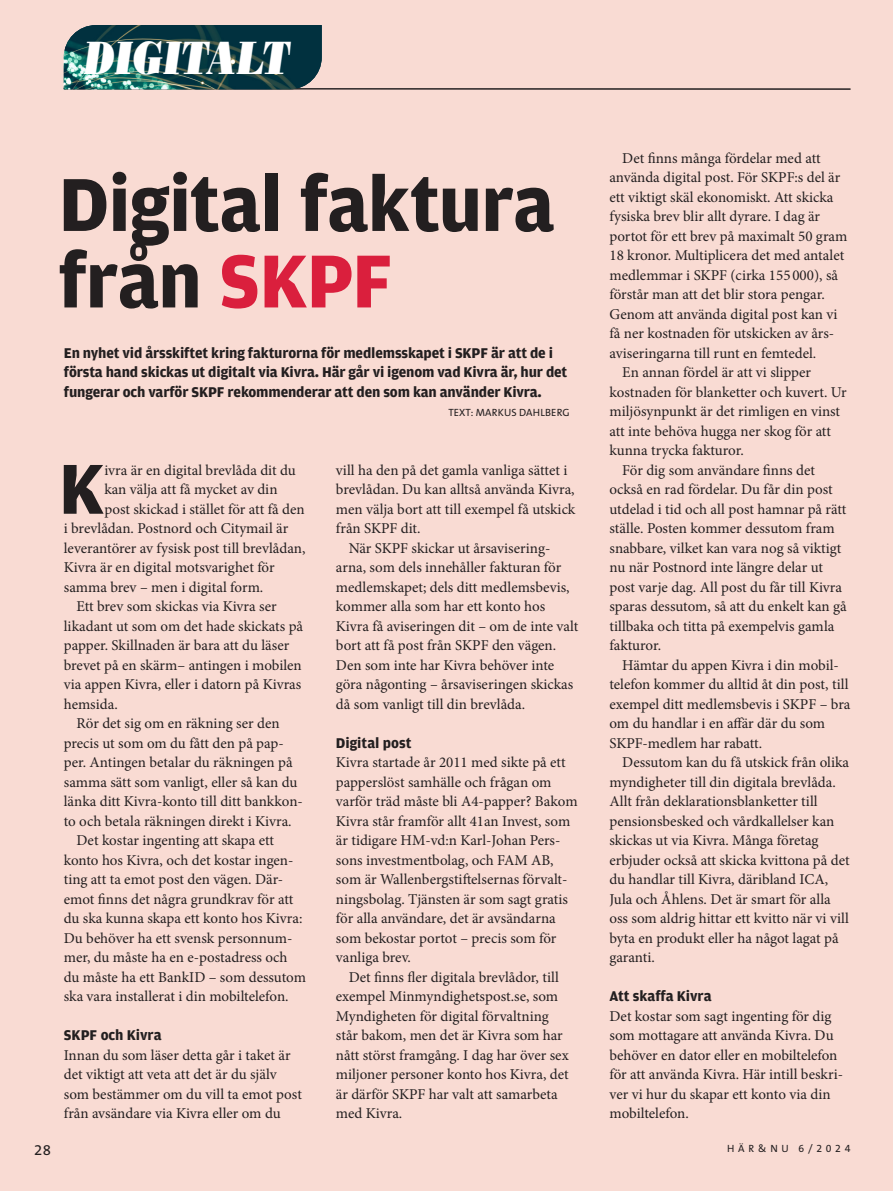
<style>
.page{position:relative;width:893px;height:1191px;background:#f9dbd3}
.page>*{position:absolute;margin:0;border:0;box-sizing:border-box;transform-origin:0 0}
.t1{font:700 79.5px/76.5px "Amplitude";letter-spacing:-.015em;color:#231f20}
.t2{font:700 74.85px "Amplitude";color:#231f20}
.t3{font:italic 46.5px "Bodoni Std Poster";letter-spacing:-.015em;color:#fff;scale:.8 1}
.t4{font:15px/19.5px "Minion Pro";color:#231f20}
.t5{font:700 15px/19.5px "Amplitude";letter-spacing:-.01em;color:#231f20}
.t6{font:15px "The Sans B W5 Plain";color:#231f20}
.t7{font:10.5px "The Sans B W5 Plain";letter-spacing:.015em;color:#231f20}
.t8{font:10.5px "The Sans B W5 Plain";letter-spacing:.355em;color:#231f20}
.s1{color:#da1f3d}
</style>
<div class="page">
<img style="left:64px;top:25px;width:258px;height:63px">
<hr style="left:64px;top:88px;width:786px;height:1px;background:#231f20">
<h3 class="t3" style="left:84px;top:30px;width:260px">DIGITALT</h3>
<h1 class="t1" style="left:58px;top:167px;width:498px">Digital faktura från <span class="s1">SKPF</span></h1>
<p class="t5" style="left:64px;top:343px;width:505px">En nyhet vid årsskiftet kring fakturorna för medlemsskapet i SKPF är att de i första hand skickas ut digitalt via Kivra. Här går vi igenom vad Kivra är, hur det fungerar och varför SKPF rekommenderar att den som kan använder Kivra.</p>
<p class="t7" style="left:448px;top:406px;width:123px">TEXT: MARKUS DAHLBERG</p>
<h2 class="t2" style="left:59px;top:447px;width:47px">K</h2>
<p class="t4" style="left:104px;top:460px;width:193px">ivra är en digital brevlåda dit du</p>
<p class="t4" style="left:104px;top:480px;width:175px">kan välja att få mycket av din</p>
<p class="t4" style="left:104px;top:499px;width:202px">post skickad i stället för att få den</p>
<p class="t4" style="left:64px;top:519px;width:226px">i brevlådan. Postnord och Citymail är</p>
<p class="t4" style="left:64px;top:538px;width:243px">leverantörer av fysisk post till brevlådan,</p>
<p class="t4" style="left:64px;top:558px;width:212px">Kivra är en digital motsvarighet för</p>
<p class="t4" style="left:64px;top:577px;width:201px">samma brev – men i digital form.</p>
<p class="t4" style="left:77px;top:597px;width:202px">Ett brev som skickas via Kivra ser</p>
<p class="t4" style="left:64px;top:616px;width:241px">likadant ut som om det hade skickats på</p>
<p class="t4" style="left:64px;top:636px;width:227px">papper. Skillnaden är bara att du läser</p>
<p class="t4" style="left:64px;top:655px;width:240px">brevet på en skärm– antingen i mobilen</p>
<p class="t4" style="left:64px;top:675px;width:239px">via appen Kivra, eller i datorn på Kivras</p>
<p class="t4" style="left:64px;top:694px;width:55px">hemsida.</p>
<p class="t4" style="left:77px;top:714px;width:205px">Rör det sig om en räkning ser den</p>
<p class="t4" style="left:64px;top:733px;width:221px">precis ut som om du fått den på pap-</p>
<p class="t4" style="left:64px;top:753px;width:230px">per. Antingen betalar du räkningen på</p>
<p class="t4" style="left:64px;top:772px;width:235px">samma sätt som vanligt, eller så kan du</p>
<p class="t4" style="left:64px;top:792px;width:241px">länka ditt Kivra-konto till ditt bankkon-</p>
<p class="t4" style="left:64px;top:811px;width:229px">to och betala räkningen direkt i Kivra.</p>
<p class="t4" style="left:77px;top:831px;width:199px">Det kostar ingenting att skapa ett</p>
<p class="t4" style="left:64px;top:850px;width:231px">konto hos Kivra, och det kostar ingen-</p>
<p class="t4" style="left:64px;top:870px;width:219px">ting att ta emot post den vägen. Där-</p>
<p class="t4" style="left:64px;top:889px;width:231px">emot finns det några grundkrav för att</p>
<p class="t4" style="left:64px;top:909px;width:240px">du ska kunna skapa ett konto hos Kivra:</p>
<p class="t4" style="left:64px;top:928px;width:230px">Du behöver ha ett svensk personnum-</p>
<p class="t4" style="left:64px;top:948px;width:225px">mer, du måste ha en e-postadress och</p>
<p class="t4" style="left:64px;top:967px;width:244px">du måste ha ett BankID – som dessutom</p>
<p class="t4" style="left:64px;top:987px;width:226px">ska vara installerat i din mobiltelefon.</p>
<p class="t5" style="left:64px;top:1025px;width:99px">SKPF och Kivra</p>
<p class="t4" style="left:64px;top:1045px;width:240px">Innan du som läser detta går i taket är det viktigt att veta att det är du själv som bestämmer om du vill ta emot post från avsändare via Kivra eller om du</p>
<p class="t4" style="left:336px;top:460px;width:233px">vill ha den på det gamla vanliga sättet i</p>
<p class="t4" style="left:336px;top:480px;width:240px">brevlådan. Du kan alltså använda Kivra,</p>
<p class="t4" style="left:336px;top:499px;width:241px">men välja bort att till exempel få utskick</p>
<p class="t4" style="left:336px;top:519px;width:86px">från SKPF dit.</p>
<p class="t4" style="left:349px;top:538px;width:203px">När SKPF skickar ut årsavisering-</p>
<p class="t4" style="left:336px;top:558px;width:227px">arna, som dels innehåller fakturan för</p>
<p class="t4" style="left:336px;top:577px;width:235px">medlemskapet; dels ditt medlemsbevis,</p>
<p class="t4" style="left:336px;top:597px;width:211px">kommer alla som har ett konto hos</p>
<p class="t4" style="left:336px;top:616px;width:244px">Kivra få aviseringen dit – om de inte valt</p>
<p class="t4" style="left:336px;top:636px;width:222px">bort att få post från SKPF den vägen.</p>
<p class="t4" style="left:336px;top:655px;width:220px">Den som inte har Kivra behöver inte</p>
<p class="t4" style="left:336px;top:675px;width:239px">göra någonting – årsaviseringen skickas</p>
<p class="t4" style="left:336px;top:694px;width:191px">då som vanligt till din brevlåda.</p>
<p class="t5" style="left:336px;top:733px;width:77px">Digital post</p>
<p class="t4" style="left:336px;top:753px;width:243px">Kivra startade år 2011 med sikte på ett papperslöst samhälle och frågan om varför träd måste bli A4-papper? Bakom Kivra står framför allt 41an Invest, som är tidigare HM-vd:n Karl-Johan Pers&shy;sons investmentbolag, och FAM AB, som är Wallenbergstiftelsernas förvalt&shy;ningsbolag. Tjänsten är som sagt gratis för alla användare, det är avsändarna som bekostar portot – precis som för vanliga brev.</p>
<p class="t4" style="left:336px;top:967px;width:234px;text-indent:13px">Det finns fler digitala brevlådor, till exempel Minmyndighetspost.se, som Myndigheten för digital förvaltning står bakom, men det är Kivra som har nått störst framgång. I dag har över sex miljoner personer konto hos Kivra, det är därför SKPF har valt att samarbeta med Kivra.</p>
<p class="t4" style="left:622px;top:148px;width:200px">Det finns många fördelar med att</p>
<p class="t4" style="left:609px;top:168px;width:232px">använda digital post. För SKPF:s del är</p>
<p class="t4" style="left:609px;top:187px;width:225px">ett viktigt skäl ekonomiskt. Att skicka</p>
<p class="t4" style="left:609px;top:207px;width:212px">fysiska brev blir allt dyrare. I dag är</p>
<p class="t4" style="left:609px;top:226px;width:239px">portot för ett brev på maximalt 50 gram</p>
<p class="t4" style="left:609px;top:246px;width:236px">18 kronor. Multiplicera det med antalet</p>
<p class="t4" style="left:609px;top:265px;width:230px">medlemmar i SKPF (cirka 155 000), så</p>
<p class="t4" style="left:609px;top:285px;width:217px">förstår man att det blir stora pengar.</p>
<p class="t4" style="left:609px;top:304px;width:229px">Genom att använda digital post kan vi</p>
<p class="t4" style="left:609px;top:324px;width:224px">få ner kostnaden för utskicken av års-</p>
<p class="t4" style="left:609px;top:343px;width:208px">aviseringarna till runt en femtedel.</p>
<p class="t4" style="left:622px;top:363px;width:190px">En annan fördel är att vi slipper</p>
<p class="t4" style="left:609px;top:382px;width:239px">kostnaden för blanketter och kuvert. Ur</p>
<p class="t4" style="left:609px;top:402px;width:232px">miljösynpunkt är det rimligen en vinst</p>
<p class="t4" style="left:609px;top:421px;width:223px">att inte behöva hugga ner skog för att</p>
<p class="t4" style="left:609px;top:441px;width:136px">kunna trycka fakturor.</p>
<p class="t4" style="left:622px;top:460px;width:194px">För dig som användare finns det</p>
<p class="t4" style="left:609px;top:480px;width:225px">också en rad fördelar. Du får din post</p>
<p class="t4" style="left:609px;top:499px;width:238px">utdelad i tid och all post hamnar på rätt</p>
<p class="t4" style="left:609px;top:519px;width:227px">ställe. Posten kommer dessutom fram</p>
<p class="t4" style="left:609px;top:538px;width:233px">snabbare, vilket kan vara nog så viktigt</p>
<p class="t4" style="left:609px;top:558px;width:215px">nu när Postnord inte längre delar ut</p>
<p class="t4" style="left:609px;top:577px;width:234px">post varje dag. All post du får till Kivra</p>
<p class="t4" style="left:609px;top:597px;width:239px">sparas dessutom, så att du enkelt kan gå</p>
<p class="t4" style="left:609px;top:616px;width:226px">tillbaka och titta på exempelvis gamla</p>
<p class="t4" style="left:609px;top:636px;width:53px">fakturor.</p>
<p class="t4" style="left:622px;top:655px;width:218px">Hämtar du appen Kivra i din mobil-</p>
<p class="t4" style="left:609px;top:675px;width:240px">telefon kommer du alltid åt din post, till</p>
<p class="t4" style="left:609px;top:694px;width:242px">exempel ditt medlemsbevis i SKPF – bra</p>
<p class="t4" style="left:609px;top:714px;width:217px">om du handlar i en affär där du som</p>
<p class="t4" style="left:609px;top:733px;width:154px">SKPF-medlem har rabatt.</p>
<p class="t4" style="left:622px;top:753px;width:228px">Dessutom kan du få utskick från olika</p>
<p class="t4" style="left:609px;top:772px;width:228px">myndigheter till din digitala brevlåda.</p>
<p class="t4" style="left:609px;top:792px;width:210px">Allt från deklarationsblanketter till</p>
<p class="t4" style="left:609px;top:811px;width:226px">pensionsbesked och vårdkallelser kan</p>
<p class="t4" style="left:609px;top:831px;width:211px">skickas ut via Kivra. Många företag</p>
<p class="t4" style="left:609px;top:850px;width:242px">erbjuder också att skicka kvittona på det</p>
<p class="t4" style="left:609px;top:870px;width:220px">du handlar till Kivra, däribland ICA,</p>
<p class="t4" style="left:609px;top:889px;width:223px">Jula och Åhlens. Det är smart för alla</p>
<p class="t4" style="left:609px;top:909px;width:241px">oss som aldrig hittar ett kvitto när vi vill</p>
<p class="t4" style="left:609px;top:928px;width:231px">byta en produkt eller ha något lagat på</p>
<p class="t4" style="left:609px;top:948px;width:47px">garanti.</p>
<p class="t5" style="left:609px;top:986px;width:104px">Att skaffa Kivra</p>
<p class="t4" style="left:609px;top:1006px;width:235px">Det kostar som sagt ingenting för dig som mottagare att använda Kivra. Du behöver en dator eller en mobiltelefon för att använda Kivra. Här intill beskri&shy;ver vi hur du skapar ett konto via din mobiltelefon.</p>
<p class="t6" style="left:34px;top:1140px;width:18px">28</p>
<p class="t8" style="left:727px;top:1141px;width:125px">HÄR&amp;NU 6/2024</p>
</div>
